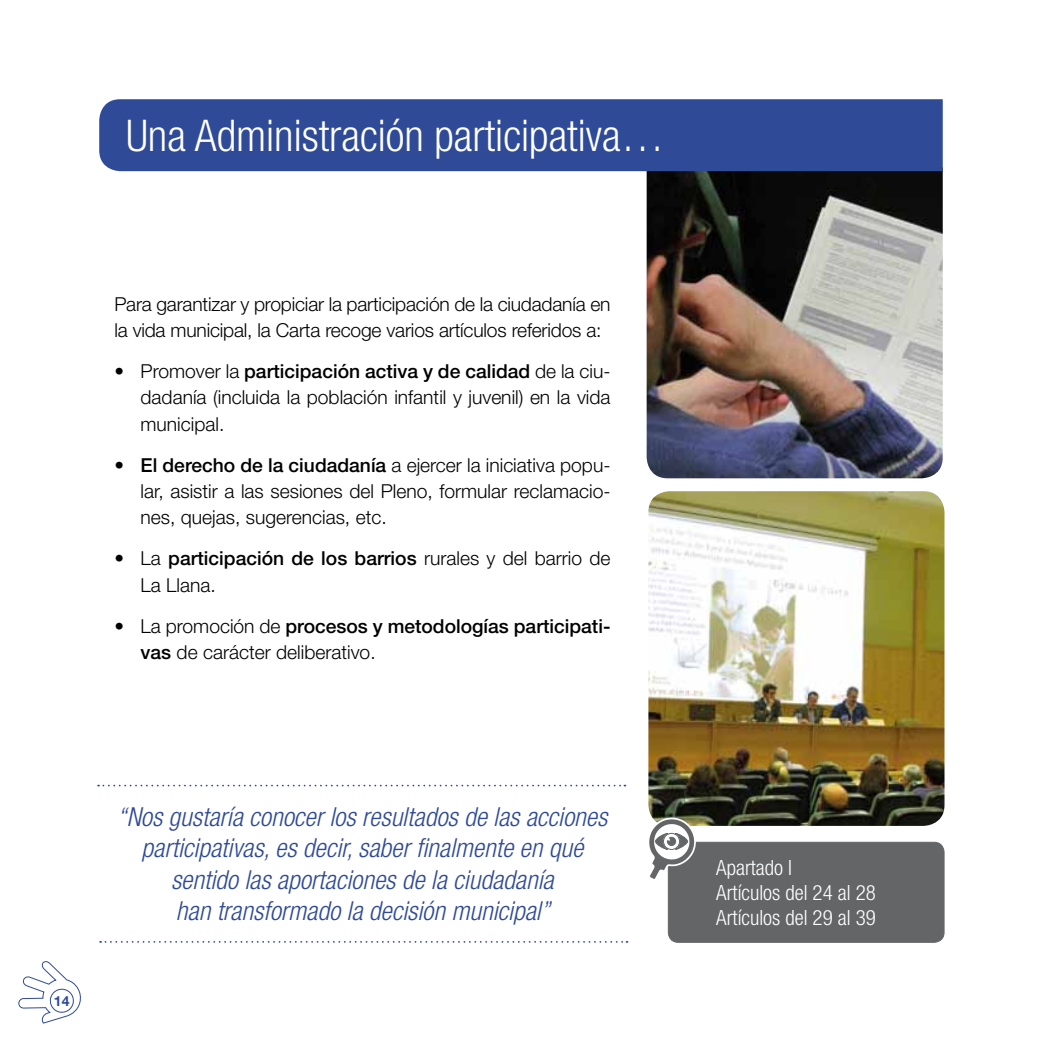
<style>
.page{position:relative;width:1042px;height:1042px;background:#fff}
.page>*{position:absolute;margin:0;border:0;box-sizing:border-box;transform-origin:0 0}
.t1{font:300 condensed 43.75px "Helvetica Neue LT Std";color:#fff}
.t2{font:italic 300 condensed 26.25px/31.5px "Helvetica Neue LT Std";color:#2f4a97;text-align:center}
.t3{font:300 condensed 21px/25.2px "Helvetica Neue LT Std";color:#fff}
.t4{font:300 19.25px/26.2px "Helvetica Neue LT Std";color:#000}
.t5{font:700 14px "Helvetica Neue LT Std";color:#2f4a97}
.s1{font-weight:500}
</style>
<div class="page">
<svg style="left:18px;top:961px;width:63px;height:62px"></svg>
<img style="left:646px;top:171px;width:297px;height:307px">
<div style="left:99px;top:99px;width:844px;height:72px;background:#2f4a97"></div>
<img style="left:648px;top:491px;width:296px;height:335px">
<div style="left:668px;top:842px;width:276px;height:100px;background:#646567;border-radius:10px"></div>
<div style="left:668px;top:842px;width:276px;height:101px;border:1px solid #646567;border-radius:10px"></div>
<svg style="left:648px;top:815px;width:50px;height:66px"></svg>
<svg style="left:98px;top:785px;width:527px;height:1px"></svg>
<svg style="left:100px;top:941px;width:527px;height:2px"></svg>
<h1 class="t1" style="left:126px;top:110px;width:540px">Una Administración participativa…</h1>
<p class="t4" style="left:114px;top:290px;width:498px">Para garantizar y propiciar la participación de la ciudadanía en la vida municipal, la Carta recoge varios artículos referidos a:</p>
<p class="t4" style="left:141px;top:358px;width:471px;text-align:justify;text-indent:-26px">• Promover la <span class="s1">participación activa y de calidad</span> de la ciu&shy;dadanía (incluida la población infantil y juvenil) en la vida municipal.</p>
<p class="t4" style="left:141px;top:451px;width:471px;text-align:justify;text-indent:-26px">• <span class="s1">El derecho de la ciudadanía</span> a ejercer la iniciativa popu&shy;lar, asistir a las sesiones del Pleno, formular reclamacio&shy;nes, quejas, sugerencias, etc.</p>
<p class="t4" style="left:141px;top:545px;width:471px;text-indent:-26px">• La <span class="s1">participación de los barrios</span> rurales y del barrio de<br>La Llana.</p>
<p class="t4" style="left:141px;top:612px;width:471px;text-indent:-26px">• La promoción de <span class="s1">procesos y metodologías participati&shy;vas</span> de carácter deliberativo.</p>
<p class="t5" style="left:54px;top:992px;width:17px">14</p>
<h2 class="t2" style="left:118px;top:801px;width:491px">“Nos gustaría conocer los resultados de las acciones participativas, es decir, saber finalmente en qué sentido las aportaciones de la ciudadanía<br>han transformado la decisión municipal”</h2>
<p class="t3" style="left:716px;top:854px;width:161px">Apartado I<br>Artículos del 24 al 28<br>Artículos del 29 al 39</p>
</div>
